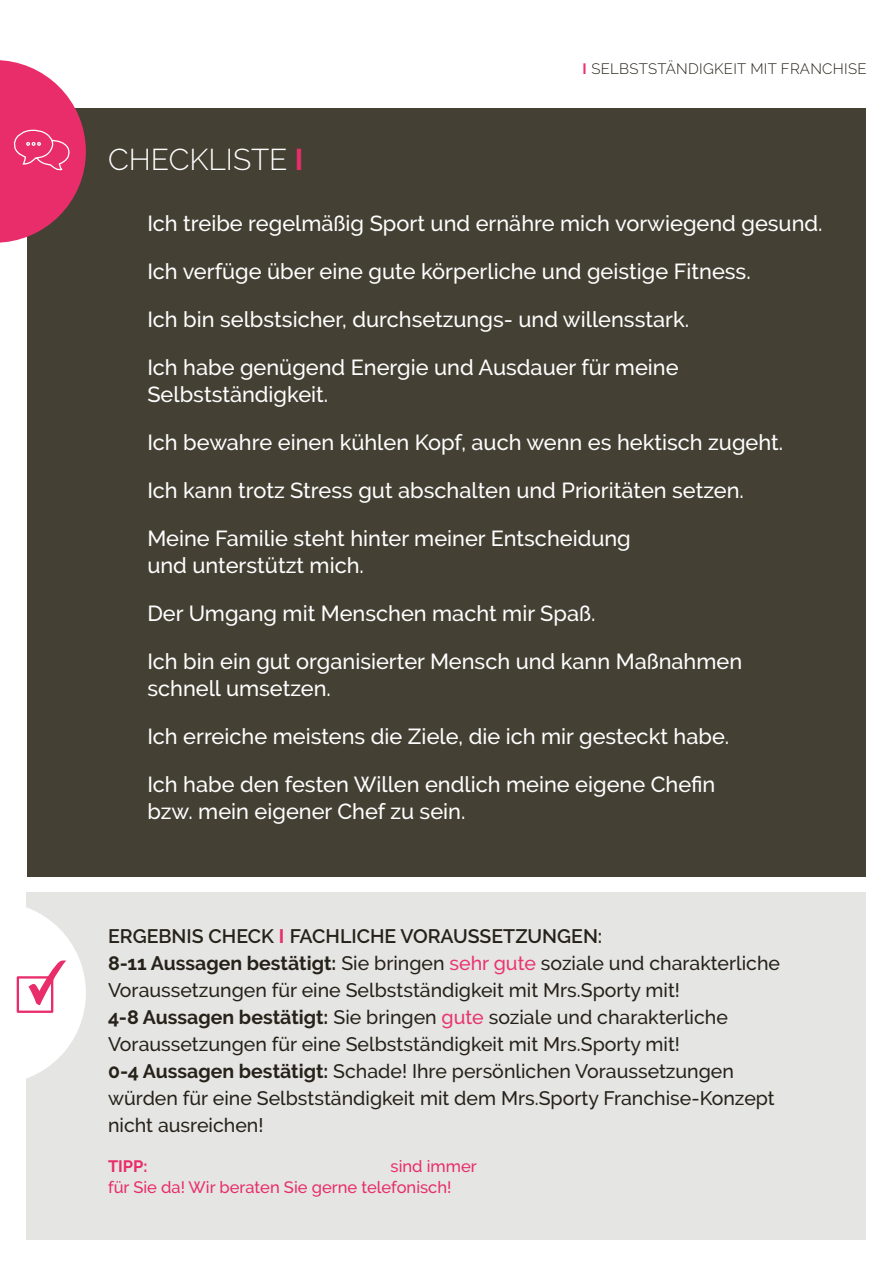
<style>
.page{position:relative;width:893px;height:1263px;background:#fff}
.page>*{position:absolute;margin:0;border:0;box-sizing:border-box;transform-origin:0 0}
.t1{font:300 30px "Raleway";color:#fff}
.t2{font:500 21.75px/27px "Raleway";color:#fff}
.t3{font:500 19.5px/27px "Raleway";color:#262219}
.t4{font:500 16.5px/21px "Raleway";color:#e82d6a}
.t5{font:700 16.5px "Raleway";color:#e82d6a}
.t6{font:300 15px "Raleway";letter-spacing:.02em;color:#262219}
.s1{font-weight:700;color:#e82d6a}
.s2{font-weight:700;color:#e93471}
.s3{font-weight:600}
.s4{font-weight:700}
.s5{color:#e93471}
.s6{color:#e8336c}
.s7{color:#e82d6f}
</style>
<div class="page">
<div style="left:27px;top:892px;width:839px;height:347px;background:#e5e5e4"></div>
<div style="left:27px;top:108px;width:839px;height:769px;background:#454034"></div>
<svg style="left:0;top:60px;width:86px;height:183px"></svg>
<svg style="left:16px;top:901px;width:70px;height:183px"></svg>
<h1 class="t1" style="left:108px;top:142px;width:197px">CHECKLISTE <span class="s1">I</span></h1>
<p class="t6" style="left:583px;top:60px;width:285px"><span class="s2">I</span> SELBSTSTÄNDIGKEIT MIT FRANCHISE</p>
<p class="t2" style="left:147px;top:210px;width:677px">Ich treibe regelmäßig Sport und ernähre mich vorwiegend gesund.</p>
<p class="t2" style="left:147px;top:258px;width:605px">Ich verfüge über eine gute körperliche und geistige Fitness.</p>
<p class="t2" style="left:147px;top:306px;width:543px">Ich bin selbstsicher, durchsetzungs- und willensstark.</p>
<p class="t2" style="left:147px;top:354px;width:533px">Ich habe genügend Energie und Ausdauer für meine<br>Selbstständigkeit.</p>
<p class="t2" style="left:147px;top:429px;width:637px">Ich bewahre einen kühlen Kopf, auch wenn es hektisch zugeht.</p>
<p class="t2" style="left:147px;top:477px;width:598px">Ich kann trotz Stress gut abschalten und Prioritäten setzen.</p>
<p class="t2" style="left:147px;top:525px;width:485px">Meine Familie steht hinter meiner Entscheidung und unterstützt mich.</p>
<p class="t2" style="left:147px;top:600px;width:450px">Der Umgang mit Menschen macht mir Spaß.</p>
<p class="t2" style="left:147px;top:648px;width:596px">Ich bin ein gut organisierter Mensch und kann Maßnahmen schnell umsetzen.</p>
<p class="t2" style="left:147px;top:723px;width:583px">Ich erreiche meistens die Ziele, die ich mir gesteckt habe.</p>
<p class="t2" style="left:147px;top:771px;width:569px">Ich habe den festen Willen endlich meine eigene Chefin bzw. mein eigener Chef zu sein.</p>
<p class="t3" style="left:108px;top:922px;width:674px"><span class="s3">ERGEBNIS CHECK</span> <span class="s1">I</span> <span class="s3">FACHLICHE VORAUSSETZUNGEN:<br></span><span class="s4">8-11 Aussagen bestätigt:</span> Sie bringen <span class="s5">sehr gute</span> soziale und charakterliche Voraussetzungen für eine Selbstständigkeit mit Mrs.Sporty mit!<br><span class="s4">4-8 Aussagen bestätigt:</span> Sie bringen <span class="s6">gute</span> soziale und charakterliche Voraussetzungen für eine Selbstständigkeit mit Mrs.Sporty mit!<br><span class="s4">0-4 Aussagen bestätigt:</span> Schade! Ihre persönlichen Voraussetzungen würden für eine Selbstständigkeit mit dem Mrs.Sporty Franchise-Konzept nicht ausreichen!</p>
<p class="t5" style="left:108px;top:1157px;width:41px">TIPP:</p>
<p class="t4" style="left:108px;top:1156px;width:370px;text-indent:283px"><span class="s7">s</span>ind immer für Sie da! Wir beraten Sie gerne telefonisch!</p>
</div>
